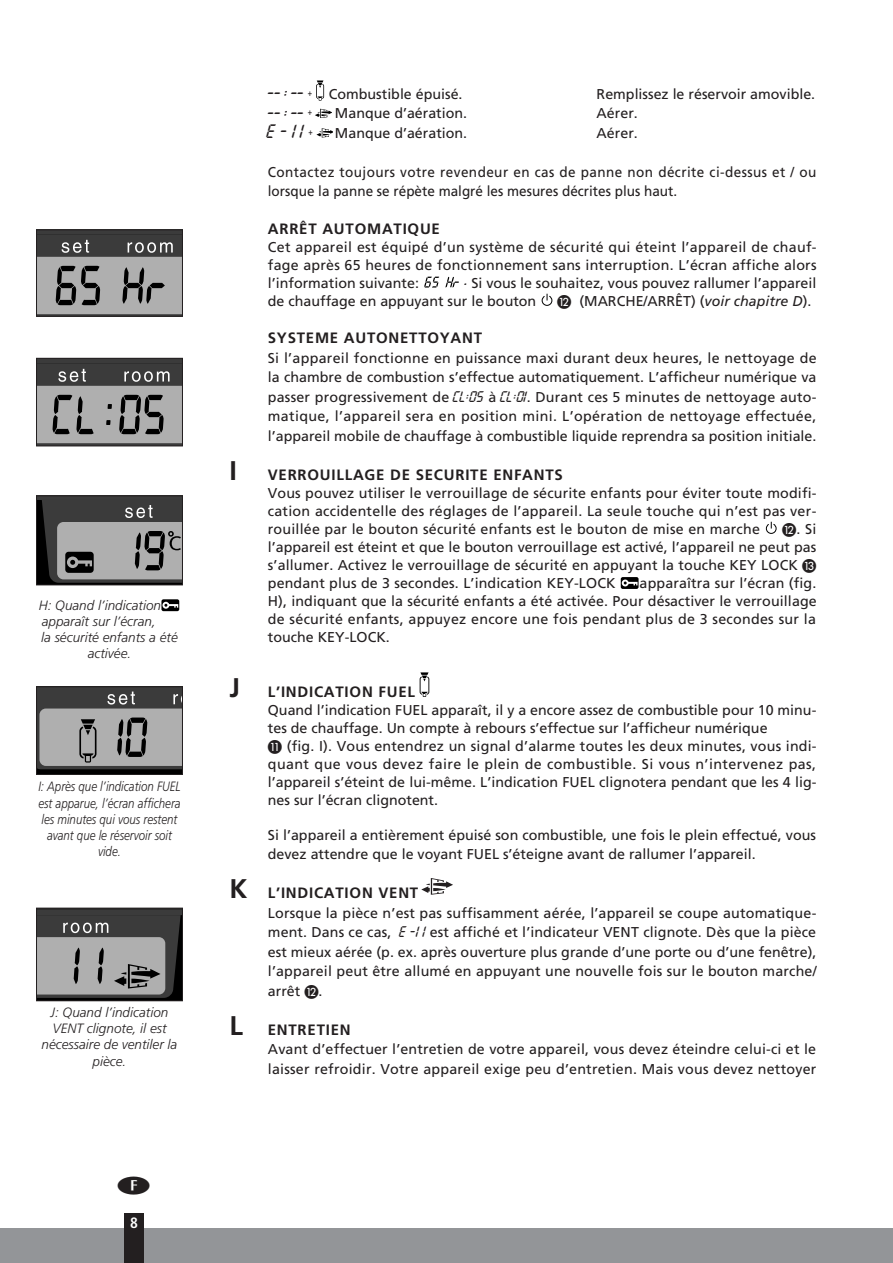
<style>
.page{position:relative;width:893px;height:1263px;background:#fff}
.page>*{position:absolute;margin:0;border:0;box-sizing:border-box;transform-origin:0 0}
.tabel{font:18px "Digital";color:#231f20}
.t1{font:700 15px "Frutiger";letter-spacing:.05em;color:#231f20}
.t2{font:700 condensed 15px "Frutiger";color:#fff}
.body_15mm_inspring{font:14.25px/18px "Frutiger";color:#231f20;text-align:justify}
.body_15mm_inspring-2{font:14.25px/19.5px "Frutiger";letter-spacing:.03em;color:#231f20;scale:.95 1}
.tabel-2{font:14.25px "Frutiger";color:#231f20}
.bijschrift_binnen_ka{font:italic 300 13.5px/16.2px "Frutiger";color:#231f20;text-align:center}
.bijschrift_binnen_ka-2{font:italic 300 13.5px/16.2px "Frutiger";color:#231f20;text-align:center;scale:.85 1}
.s1{font-family:"Digital";font-size:18px}
.s2{font-family:"European Pi One"}
.s3{font-family:"Frutiger LT Std";font-style:italic}
.s4{font-family:"Digital"}
.s5{font-size:27px}
</style>
<div class="page">
<svg style="left:316px;top:80px;width:8px;height:21px"></svg>
<svg style="left:315px;top:109px;width:16px;height:9px"></svg>
<svg style="left:316px;top:128px;width:17px;height:10px"></svg>
<svg style="left:445px;top:277px;width:14px;height:11px"></svg>
<svg style="left:424px;top:277px;width:15px;height:11px"></svg>
<svg style="left:541px;top:293px;width:12px;height:13px"></svg>
<svg style="left:765px;top:521px;width:12px;height:13px"></svg>
<svg style="left:621px;top:577px;width:18px;height:12px"></svg>
<svg style="left:421px;top:878px;width:32px;height:17px"></svg>
<div style="left:0;top:1229px;width:893px;height:34px;background:#939598"></div>
<div style="left:124px;top:1213px;width:20px;height:50px;background:#231f20"></div>
<svg style="left:161px;top:599px;width:18px;height:12px"></svg>
<svg style="left:38px;top:232px;width:143px;height:83px;background:#7e7e7e"></svg>
<div style="left:36px;top:230px;width:147px;height:87px;border:1px solid #231f20"></div>
<svg style="left:37px;top:357px;width:145px;height:90px;background:#7e7e7e"></svg>
<div style="left:36px;top:358px;width:147px;height:88px;border:1px solid #231f20"></div>
<svg style="left:38px;top:497px;width:143px;height:86px;background:#6d6d6d"></svg>
<div style="left:36px;top:495px;width:147px;height:90px;border:1px solid #231f20"></div>
<svg style="left:38px;top:688px;width:143px;height:85px;background:#7c7c7c"></svg>
<div style="left:36px;top:686px;width:147px;height:89px;border:1px solid #231f20"></div>
<svg style="left:38px;top:910px;width:143px;height:89px;background:#747474"></svg>
<div style="left:36px;top:908px;width:147px;height:93px;border:1px solid #231f20"></div>
<svg style="left:420px;top:672px;width:9px;height:25px"></svg>
<p class="bijschrift_binnen_ka" style="left:39px;top:597px;width:124px">H: Quand l’indication</p>
<p class="bijschrift_binnen_ka" style="left:42px;top:613px;width:116px">apparaît sur l’écran,</p>
<p class="bijschrift_binnen_ka" style="left:41px;top:629px;width:138px">la sécurité enfants a été</p>
<p class="bijschrift_binnen_ka" style="left:88px;top:646px;width:45px">activée.</p>
<p class="bijschrift_binnen_ka-2" style="left:38px;top:778px;width:169px">I: Après que l’indication FUEL est apparue, l’écran affichera les minutes qui vous restent avant que le réservoir soit vide.</p>
<p class="bijschrift_binnen_ka" style="left:42px;top:1004px;width:137px">J: Quand l’indication<br>VENT clignote, il est nécessaire de ventiler la pièce.</p>
<p class="tabel-2" style="left:268px;top:85px;width:196px"><span class="s1">-- : --</span> <sup>+</sup> Combustible épuisé.</p>
<p class="tabel-2" style="left:597px;top:85px;width:220px">Remplissez le réservoir amovible.</p>
<p class="tabel" style="left:268px;top:106px;width:46px">-- : -- <sup>+</sup></p>
<p class="tabel-2" style="left:335px;top:105px;width:134px">Manque d’aération.</p>
<p class="tabel-2" style="left:597px;top:105px;width:43px">Aérer.</p>
<p class="tabel" style="left:268px;top:124px;width:46px">E - 1 1 <sup>+</sup></p>
<p class="body_15mm_inspring" style="left:335px;top:123px;width:134px">Manque d’aération.</p>
<p class="body_15mm_inspring" style="left:597px;top:123px;width:43px">Aérer.</p>
<p class="body_15mm_inspring-2" style="left:268px;top:162px;width:579px">Contactez toujours votre revendeur en cas de panne non décrite ci-dessus et / ou lorsque la panne se répète malgré les mesures décrites plus haut.</p>
<p class="t1" style="left:268px;top:220px;width:174px">ARRÊT AUTOMATIQUE</p>
<p class="body_15mm_inspring" style="left:268px;top:237px;width:550px">Cet appareil est équipé d’un système de sécurité qui éteint l’appareil de chauf&shy;fage après 65 heures de fonctionnement sans interruption. L’écran affiche alors l’information suivante:</p>
<p class="body_15mm_inspring" style="left:268px;top:273px;width:550px;text-indent:196px"><sup>.</sup> Si vous le souhaitez, vous pouvez rallumer l’appareil de chauffage en appuyant sur le bouton</p>
<p class="body_15mm_inspring" style="left:557px;top:291px;width:256px"><span class="s2">L</span> (MARCHE/ARRÊT) (<span class="s3">voir chapitre D</span>).</p>
<p class="t1" style="left:268px;top:329px;width:216px">SYSTEME AUTONETTOYANT</p>
<p class="body_15mm_inspring" style="left:268px;top:348px;width:550px;line-height:19.5px">Si l’appareil fonctionne en puissance maxi durant deux heures, le nettoyage de la chambre de combustion s’effectue automatiquement. L’afficheur numérique va passer progressivement de <span class="s4">CL:05</span> à <span class="s4">CL:01</span>. Durant ces 5 minutes de nettoyage auto&shy;matique, l’appareil sera en position mini. L’opération de nettoyage effectuée, l’appareil mobile de chauffage à combustible liquide reprendra sa position initiale.</p>
<p class="t1" style="left:230px;top:466px;width:335px"><span class="s5">I</span> VERROUILLAGE DE SECURITE ENFANTS</p>
<p class="body_15mm_inspring" style="left:268px;top:483px;width:550px">Vous pouvez utiliser le verrouillage de sécurite enfants pour éviter toute modifi&shy;cation accidentelle des réglages de l’appareil. La seule touche qui n’est pas ver&shy;rouillée par le bouton sécurité enfants est le bouton de mise en marche</p>
<p class="body_15mm_inspring" style="left:268px;top:519px;width:550px;text-indent:514px"><span class="s2">L</span>. Si l’appareil est éteint et que le bouton verrouillage est activé, l’appareil ne peut pas s’allumer. Activez le verrouillage de sécurité en appuyant la touche KEY LOCK <span class="s2">M </span>pendant plus de 3 secondes. L’indication KEY-LOCK</p>
<p class="body_15mm_inspring" style="left:268px;top:573px;width:550px;text-indent:372px">apparaîtra sur l’écran (fig.<br>H), indiquant que la sécurité enfants a été activée. Pour désactiver le verrouillage de sécurité enfants, appuyez encore une fois pendant plus de 3 secondes sur la touche KEY-LOCK.</p>
<p class="t1" style="left:230px;top:683px;width:187px"><span class="s5">J</span> L’INDICATION FUEL</p>
<p class="body_15mm_inspring" style="left:268px;top:701px;width:550px">Quand l’indication FUEL apparaît, il y a encore assez de combustible pour 10 minu&shy;tes de chauffage. Un compte à rebours s’effectue sur l’afficheur numérique</p>
<p class="body_15mm_inspring" style="left:268px;top:737px;width:550px"><span class="s2">K</span> (fig. I). Vous entendrez un signal d’alarme toutes les deux minutes, vous indi&shy;quant que vous devez faire le plein de combustible. Si vous n’intervenez pas, l’appareil s’éteint de lui-même. L’indication FUEL clignotera pendant que les 4 lig&shy;nes sur l’écran clignotent.</p>
<p class="body_15mm_inspring" style="left:268px;top:825px;width:550px;line-height:19.5px">Si l’appareil a entièrement épuisé son combustible, une fois le plein effectué, vous devez attendre que le voyant FUEL s’éteigne avant de rallumer l’appareil.</p>
<p class="t1" style="left:230px;top:884px;width:190px"><span class="s5">K</span> L’INDICATION VENT</p>
<p class="body_15mm_inspring" style="left:268px;top:903px;width:550px;line-height:19.5px">Lorsque la pièce n’est pas suffisamment aérée, l’appareil se coupe automatique&shy;ment. Dans ce cas, <span class="s4">E -1 1</span> est affiché et l’indicateur VENT clignote. Dès que la pièce est mieux aérée (p. ex. après ouverture plus grande d’une porte ou d’une fenêtre), l’appareil peut être allumé en appuyant une nouvelle fois sur le bouton marche/ arrêt <span class="s2">L</span>.</p>
<p class="t1" style="left:230px;top:1021px;width:122px"><span class="s5">L</span> ENTRETIEN</p>
<p class="body_15mm_inspring" style="left:268px;top:1039px;width:550px;line-height:19.5px">Avant d’effectuer l’entretien de votre appareil, vous devez éteindre celui-ci et le laisser refroidir. Votre appareil exige peu d’entretien. Mais vous devez nettoyer</p>
<p class="t2" style="left:130px;top:1214px;width:9px">8</p>
</div>
